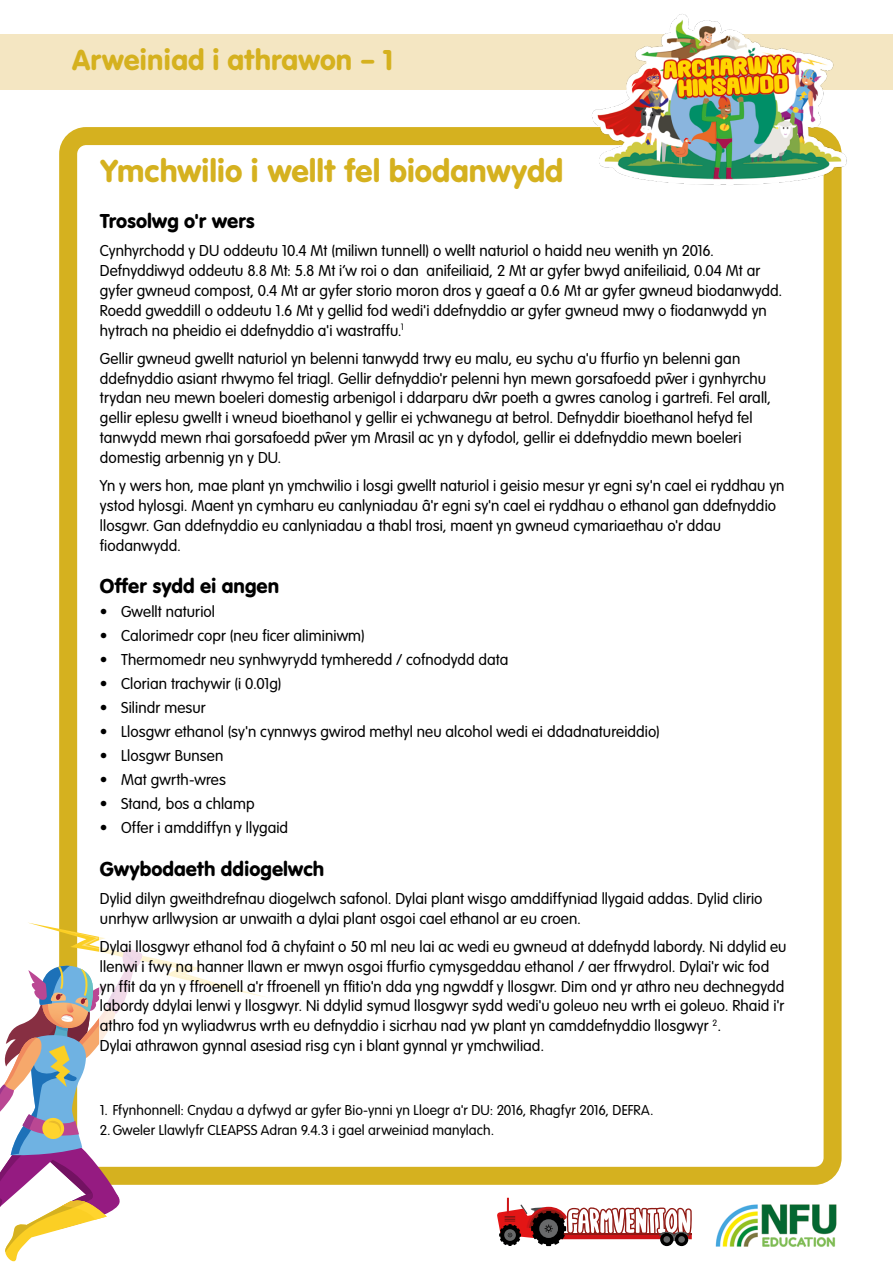
<style>
.page{position:relative;width:893px;height:1263px;background:#fff}
.page>*{position:absolute;margin:0;border:0;box-sizing:border-box;transform-origin:0 0}
.Heading_1{font:33px "VAG Rundschrift D";letter-spacing:-.01em;color:#d5b11f}
.t1{font:30px "VAG Rundschrift D";color:#d5b11f}
.Heading_2{font:21px "VAG Rundschrift D";color:#000}
.Body{font:300 16.5px/19.8px "VAG Rundschrift D";letter-spacing:.005em;color:#000}
.Footnote{font:300 15px "VAG Rundschrift D";letter-spacing:.01em;color:#000}
</style>
<div class="page">
<div style="left:0;top:34px;width:893px;height:55px;background:#f4e6c2"></div>
<img style="left:715px;top:1204px;width:122px;height:43px">
<div style="left:59px;top:127px;width:783px;height:1058px;border:18px solid #d5b11f;border-radius:18px"></div>
<svg style="left:497px;top:1198px;width:195px;height:48px"></svg>
<svg style="left:0;top:922px;width:269px;height:340px"></svg>
<div style="left:100px;top:157px;width:693px;height:978px;background:#fff"></div>
<img style="left:573px;top:14px;width:297px;height:187px">
<h2 class="t1" style="left:72px;top:38px;width:323px">Arweiniad i athrawon – 1</h2>
<p class="Heading_1" style="left:100px;top:147px;width:465px">Ymchwilio i wellt fel biodanwydd</p>
<p class="Heading_2" style="left:100px;top:206px;width:157px">Trosolwg o'r wers</p>
<p class="Body" style="left:100px;top:241px;width:684px">Cynhyrchodd y DU oddeutu 10.4 Mt (miliwn tunnell) o wellt naturiol o haidd neu wenith yn 2016.<br>Defnyddiwyd oddeutu 8.8 Mt: 5.8 Mt i’w roi o dan anifeiliaid, 2 Mt ar gyfer bwyd anifeiliaid, 0.04 Mt ar gyfer gwneud compost, 0.4 Mt ar gyfer storio moron dros y gaeaf a 0.6 Mt ar gyfer gwneud biodanwydd.<br>Roedd gweddill o oddeutu 1.6 Mt y gellid fod wedi'i ddefnyddio ar gyfer gwneud mwy o fiodanwydd yn hytrach na pheidio ei ddefnyddio a'i wastraffu.<sup>1</sup></p>
<p class="Body" style="left:100px;top:349px;width:673px">Gellir gwneud gwellt naturiol yn belenni tanwydd trwy eu malu, eu sychu a'u ffurfio yn belenni gan ddefnyddio asiant rhwymo fel triagl. Gellir defnyddio'r pelenni hyn mewn gorsafoedd pŵer i gynhyrchu trydan neu mewn boeleri domestig arbenigol i ddarparu dŵr poeth a gwres canolog i gartrefi. Fel arall, gellir eplesu gwellt i wneud bioethanol y gellir ei ychwanegu at betrol. Defnyddir bioethanol hefyd fel tanwydd mewn rhai gorsafoedd pŵer ym Mrasil ac yn y dyfodol, gellir ei ddefnyddio mewn boeleri domestig arbennig yn y DU.</p>
<p class="Body" style="left:100px;top:476px;width:686px">Yn y wers hon, mae plant yn ymchwilio i losgi gwellt naturiol i geisio mesur yr egni sy'n cael ei ryddhau yn ystod hylosgi. Maent yn cymharu eu canlyniadau â'r egni sy'n cael ei ryddhau o ethanol gan ddefnyddio llosgwr. Gan ddefnyddio eu canlyniadau a thabl trosi, maent yn gwneud cymariaethau o'r ddau fiodanwydd.</p>
<p class="Heading_2" style="left:100px;top:571px;width:181px">Offer sydd ei angen</p>
<p class="Body" style="left:100px;top:602px;width:117px">• Gwellt naturiol</p>
<p class="Body" style="left:100px;top:626px;width:266px">• Calorimedr copr (neu ficer aliminiwm)</p>
<p class="Body" style="left:100px;top:650px;width:410px">• Thermomedr neu synhwyrydd tymheredd / cofnodydd data</p>
<p class="Body" style="left:100px;top:674px;width:183px">• Clorian trachywir (i 0.01g)</p>
<p class="Body" style="left:100px;top:698px;width:107px">• Silindr mesur</p>
<p class="Body" style="left:100px;top:722px;width:561px">• Llosgwr ethanol (sy'n cynnwys gwirod methyl neu alcohol wedi ei ddadnatureiddio)</p>
<p class="Body" style="left:100px;top:746px;width:125px">• Llosgwr Bunsen</p>
<p class="Body" style="left:100px;top:770px;width:127px">• Mat gwrth-wres</p>
<p class="Body" style="left:100px;top:794px;width:156px">• Stand, bos a chlamp</p>
<p class="Body" style="left:100px;top:818px;width:190px">• Offer i amddiffyn y llygaid</p>
<p class="Heading_2" style="left:100px;top:853px;width:226px">Gwybodaeth ddiogelwch</p>
<p class="Body" style="left:100px;top:889px;width:664px">Dylid dilyn gweithdrefnau diogelwch safonol. Dylai plant wisgo amddiffyniad llygaid addas. Dylid clirio unrhyw arllwysion ar unwaith a dylai plant osgoi cael ethanol ar eu croen.</p>
<p class="Body" style="left:100px;top:937px;width:688px">Dylai llosgwyr ethanol fod â chyfaint o 50 ml neu lai ac wedi eu gwneud at ddefnydd labordy. Ni ddylid eu llenwi i fwy na hanner llawn er mwyn osgoi ffurfio cymysgeddau ethanol / aer ffrwydrol. Dylai'r wic fod yn ffit da yn y ffroenell a'r ffroenell yn ffitio'n dda yng ngwddf y llosgwr. Dim ond yr athro neu dechnegydd labordy ddylai lenwi y llosgwyr. Ni ddylid symud llosgwyr sydd wedi'u goleuo neu wrth ei goleuo. Rhaid i'r athro fod yn wyliadwrus wrth eu defnyddio i sicrhau nad yw plant yn camddefnyddio llosgwyr <sup>2</sup>.<br>Dylai athrawon gynnal asesiad risg cyn i blant gynnal yr ymchwiliad.</p>
<p class="Footnote" style="left:100px;top:1101px;width:555px">1. Ffynhonnell: Cnydau a dyfwyd ar gyfer Bio-ynni yn Lloegr a'r DU: 2016, Rhagfyr 2016, DEFRA.</p>
<p class="Footnote" style="left:100px;top:1122px;width:396px">2.Gweler Llawlyfr CLEAPSS Adran 9.4.3 i gael arweiniad manylach.</p>
</div>
